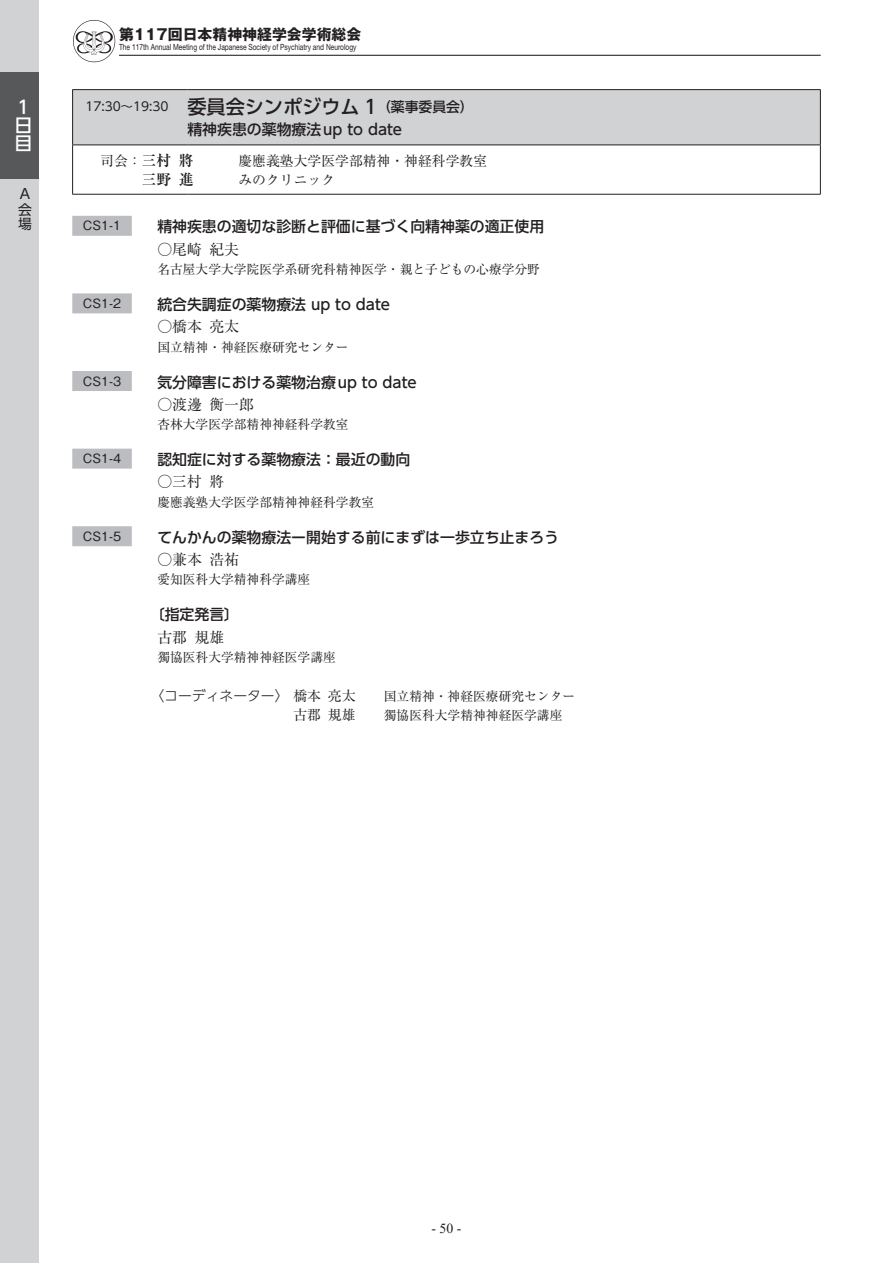
<style>
.page{position:relative;width:893px;height:1263px;background:#fff}
.page>*{position:absolute;margin:0;border:0;box-sizing:border-box;transform-origin:0 0}
.pg-03-2-セッション名{font:500 19.2px "UD Shin Go Pr 6 N";color:#231f20}
.t1{font:500 18px/18px "UD Shin Go Pr 6 N";color:#fff}
.pg-08-演題名{font:500 14.85px "UD Shin Go Pr 6 N";color:#231f20}
.pg-09-演者{font:14.85px "Ryumin Pr 6 N";color:#231f20}
.t2{font:700 14.85px "Gothic MB101 Pr 6 N";color:#231f20}
.pg-05-セッションタイトル{font:500 14.85px "UD Shin Go Pr 6 N";color:#231f20}
.pg-06-司会{font:13.8px "Ryumin Pr 6 N";color:#231f20}
.pg-12-コーディネーター{font:300 13.8px "UD Shin Go Pr 6 N";color:#231f20}
.t3{font:13.8px "Times New Roman";color:#231f20}
.pg-12-コーディネーター-2{font:13.8px "Ryumin Pr 6 N";color:#231f20}
.t4{font:13.8px/15.6px "UD Shin Go Pr 6 N";color:#231f20}
.pg-10-所属{font:12.75px "Ryumin Pr 6 N";color:#231f20}
.pg-12-コーディネーター-3{font:12.75px "Ryumin Pr 6 N";color:#231f20}
.pg-07-演題番号{font:500 12.75px "Gothic BBB Pr 6 N";color:#231f20}
.pg-02-時間{font:12.15px "UD Shin Go Pr 6 N";color:#231f20}
.t5{font:8.55px "Helvetica Neue LT Std";color:#231f20;scale:.78 1}
.s1{font-size:13.8px}
.s2{font-weight:700;font-size:14.85px}
.s3{font-family:"Ryumin Pr 6 N";font-weight:400}
</style>
<div class="page">
<hr style="left:119px;top:55px;width:702px;height:1px;background:#231f20">
<img style="left:73px;top:20px;width:42px;height:43px">
<div style="left:0;top:0;width:38px;height:1263px;background:#d1d2d4"></div>
<div style="left:0;top:72px;width:38px;height:107px;background:#57585a"></div>
<div style="left:73px;top:90px;width:747px;height:55px;background:#d1d2d4"></div>
<hr style="left:187px;top:89px;width:634px;height:1px;background:#231f20">
<hr style="left:72px;top:89px;width:115px;height:1px;background:#231f20">
<hr style="left:72px;top:90px;width:1px;height:55px;background:#231f20">
<hr style="left:820px;top:90px;width:1px;height:55px;background:#231f20">
<hr style="left:72px;top:145px;width:115px;height:1px;background:#231f20">
<hr style="left:72px;top:145px;width:1px;height:49px;background:#231f20">
<hr style="left:187px;top:145px;width:634px;height:1px;background:#231f20">
<hr style="left:820px;top:145px;width:1px;height:49px;background:#231f20">
<hr style="left:72px;top:194px;width:115px;height:1px;background:#231f20">
<hr style="left:187px;top:194px;width:634px;height:1px;background:#231f20">
<div style="left:72px;top:216px;width:60px;height:20px;background:#bcbdc0"></div>
<div style="left:72px;top:293px;width:60px;height:20px;background:#bcbdc0"></div>
<div style="left:72px;top:371px;width:60px;height:20px;background:#bcbdc0"></div>
<div style="left:72px;top:449px;width:60px;height:20px;background:#bcbdc0"></div>
<div style="left:72px;top:526px;width:60px;height:20px;background:#bcbdc0"></div>
<p class="t2" style="left:119px;top:22px;width:244px">第117回日本精神神経学会学術総会</p>
<p class="t5" style="left:119px;top:42px;width:306px">The 117th Annual Meeting of the Japanese Society of Psychiatry and Neurology</p>
<p class="t1" style="left:14px;top:98px;width:18px">1日目</p>
<p class="pg-02-時間" style="left:85px;top:97px;width:85px">17:30～19:30</p>
<p class="pg-03-2-セッション名" style="left:187px;top:92px;width:288px">委員会シンポジウム 1<span class="s1">（薬事委員会）</span></p>
<p class="pg-05-セッションタイトル" style="left:187px;top:117px;width:216px">精神疾患の薬物療法up to date</p>
<p class="pg-06-司会" style="left:100px;top:150px;width:95px">司会：<span class="s2">三村 將</span></p>
<p class="pg-06-司会" style="left:238px;top:150px;width:250px">慶應義塾大学医学部精神・神経科学教室</p>
<p class="pg-06-司会" style="left:100px;top:169px;width:95px">　　　<span class="s2">三野 進</span></p>
<p class="pg-06-司会" style="left:238px;top:169px;width:98px">みのクリニック</p>
<p class="pg-07-演題番号" style="left:83px;top:215px;width:40px">CS1-1</p>
<p class="pg-08-演題名" style="left:157px;top:215px;width:388px">精神疾患の適切な診断と評価に基づく向精神薬の適正使用</p>
<p class="pg-09-演者" style="left:157px;top:237px;width:83px">○尾崎 紀夫</p>
<p class="pg-10-所属" style="left:157px;top:259px;width:384px">名古屋大学大学院医学系研究科精神医学・親と子どもの心療学分野</p>
<p class="pg-07-演題番号" style="left:83px;top:293px;width:40px">CS1-2</p>
<p class="pg-08-演題名" style="left:157px;top:292px;width:234px">統合失調症の薬物療法 up to date</p>
<p class="pg-09-演者" style="left:157px;top:315px;width:83px">○橋本 亮太</p>
<p class="pg-10-所属" style="left:157px;top:337px;width:193px">国立精神・神経医療研究センター</p>
<p class="pg-07-演題番号" style="left:83px;top:371px;width:40px">CS1-3</p>
<p class="pg-08-演題名" style="left:157px;top:370px;width:261px">気分障害における薬物治療up to date</p>
<p class="pg-09-演者" style="left:157px;top:393px;width:98px">○渡邊 衡一郎</p>
<p class="pg-10-所属" style="left:157px;top:414px;width:193px">杏林大学医学部精神神経科学教室</p>
<p class="pg-07-演題番号" style="left:83px;top:448px;width:40px">CS1-4</p>
<p class="pg-08-演題名" style="left:157px;top:447px;width:254px">認知症に対する薬物療法：最近の動向</p>
<p class="pg-09-演者" style="left:157px;top:470px;width:68px">○三村 將</p>
<p class="pg-10-所属" style="left:157px;top:492px;width:218px">慶應義塾大学医学部精神神経科学教室</p>
<p class="pg-07-演題番号" style="left:83px;top:526px;width:40px">CS1-5</p>
<p class="pg-08-演題名" style="left:157px;top:525px;width:403px">てんかんの薬物療法ー開始する前にまずは一歩立ち止まろう</p>
<p class="pg-09-演者" style="left:157px;top:548px;width:83px">○兼本 浩祐</p>
<p class="pg-10-所属" style="left:157px;top:570px;width:155px">愛知医科大学精神科学講座</p>
<p class="pg-08-演題名" style="left:150px;top:603px;width:91px">〔指定発言〕</p>
<p class="pg-09-演者" style="left:157px;top:625px;width:68px">古郡 規雄</p>
<p class="pg-10-所属" style="left:157px;top:647px;width:180px">獨協医科大学精神神経医学講座</p>
<p class="pg-12-コーディネーター" style="left:150px;top:685px;width:207px">〈コーディネーター〉 <span class="s3">橋本 亮太</span></p>
<p class="pg-12-コーディネーター-3" style="left:384px;top:686px;width:193px">国立精神・神経医療研究センター</p>
<p class="pg-12-コーディネーター-2" style="left:293px;top:704px;width:64px">古郡 規雄</p>
<p class="pg-12-コーディネーター-3" style="left:384px;top:706px;width:180px">獨協医科大学精神神経医学講座</p>
<p class="t4" style="left:18px;top:186px;width:15px">A<br>A</p>
<p class="t4" style="left:18px;top:215px;width:15px">A</p>
<p class="t3" style="left:431px;top:1218px;width:31px">- 50 -</p>
</div>
